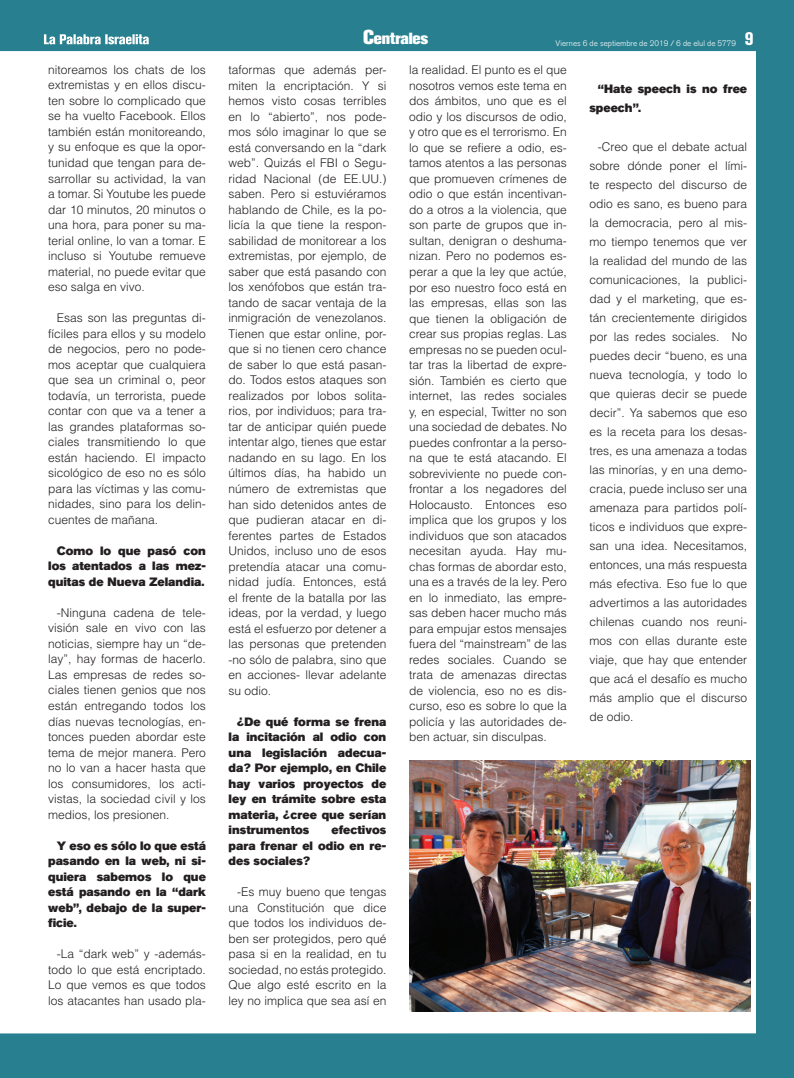
<style>
.page{position:relative;width:794px;height:1078px;background:#fff}
.page>*{position:absolute;margin:0;border:0;box-sizing:border-box;transform-origin:0 0}
.t1{font:800 condensed 18px "Akzidenz Grotesk BQ";color:#fff}
.t2{font:16px "Akzidenz Grotesk BQ X Bold Alt";letter-spacing:-.01em;color:#fff}
.t3{font:300 12px/15.5px "Helvetica";color:#231f20;text-align:justify}
.t4{font:12px/15.5px "Akzidenz Grotesk BQ Super";color:#231f20;text-align:justify}
.t5{font:300 8px "Akzidenz Grotesk BQ";color:#fff}
.s1{font-size:20px}
</style>
<div class="page">
<div style="left:0;top:0;width:794px;height:1077px;background:#287f8f"></div>
<div style="left:0;top:51px;width:756px;height:982px;background:#fff"></div>
<svg style="left:44px;top:34px;width:105px;height:10px"></svg>
<img style="left:409px;top:760px;width:341px;height:251px">
<p class="t3" style="left:48px;top:61px;width:159px">nitoreamos los chats de los extremistas y en ellos discu&shy;ten sobre lo complicado que se ha vuelto Facebook. Ellos también están monitoreando, y su enfoque es que la opor&shy;tunidad que tengan para de&shy;sarrollar su actividad, la van a tomar. Si Youtube les puede dar 10 minutos, 20 minutos o una hora, para poner su ma&shy;terial online, lo van a tomar. E incluso si Youtube remueve material, no puede evitar que eso salga en vivo.</p>
<p class="t3" style="left:48px;top:310px;width:159px;text-indent:9px">Esas son las preguntas di&shy;fíciles para ellos y su modelo de negocios, pero no pode&shy;mos aceptar que cualquiera que sea un criminal o, peor todavía, un terrorista, puede contar con que va a tener a las grandes plataformas so&shy;ciales transmitiendo lo que están haciendo. El impacto sicológico de eso no es sólo para las víctimas y las comu&shy;nidades, sino para los delin&shy;cuentes de mañana.</p>
<p class="t4" style="left:48px;top:543px;width:159px;text-indent:9px">Como lo que pasó con los atentados a las mez&shy;quitas de Nueva Zelandia.</p>
<p class="t3" style="left:48px;top:604px;width:159px;text-indent:9px">-Ninguna cadena de tele&shy;visión sale en vivo con las noticias, siempre hay un “de&shy;lay”, hay formas de hacerlo.<br>Las empresas de redes so&shy;ciales tienen genios que nos están entregando todos los días nuevas tecnologías, en&shy;tonces pueden abordar este tema de mejor manera. Pero no lo van a hacer hasta que los consumidores, los acti&shy;vistas, la sociedad civil y los medios, los presionen.</p>
<p class="t4" style="left:48px;top:837px;width:159px;text-indent:9px">Y eso es sólo lo que está pasando en la web, ni si&shy;quiera sabemos lo que está pasando en la “dark web”, debajo de la super&shy;ficie.</p>
<p class="t3" style="left:48px;top:945px;width:159px;text-indent:9px">-La “dark web” y -además&shy;todo lo que está encriptado.<br>Lo que vemos es que todos los atacantes han usado pla-</p>
<h2 class="t2" style="left:363px;top:29px;width:66px"><span class="s1">C</span>entrales</h2>
<p class="t5" style="left:555px;top:39px;width:182px">Viernes 6 de septiembre de 2019 / 6 de elul de 5779</p>
<h1 class="t1" style="left:745px;top:29px;width:10px">9</h1>
<p class="t3" style="left:229px;top:62px;width:159px">taformas que además per&shy;miten la encriptación. Y si hemos visto cosas terribles en lo “abierto”, nos pode&shy;mos sólo imaginar lo que se está conversando en la “dark web”. Quizás el FBI o Segu&shy;ridad Nacional (de EE.UU.) saben. Pero si estuviéramos hablando de Chile, es la po&shy;licía la que tiene la respon&shy;sabilidad de monitorear a los extremistas, por ejemplo, de saber que está pasando con los xenófobos que están tra&shy;tando de sacar ventaja de la inmigración de venezolanos.<br>Tienen que estar online, por&shy;que si no tienen cero chance de saber lo que está pasan&shy;do. Todos estos ataques son realizados por lobos solita&shy;rios, por individuos; para tra&shy;tar de anticipar quién puede intentar algo, tienes que estar nadando en su lago. En los últimos días, ha habido un número de extremistas que han sido detenidos antes de que pudieran atacar en di&shy;ferentes partes de Estados Unidos, incluso uno de esos pretendía atacar una comu&shy;nidad judía. Entonces, está el frente de la batalla por las ideas, por la verdad, y luego está el esfuerzo por detener a las personas que pretenden -no sólo de palabra, sino que en acciones- llevar adelante su odio.</p>
<p class="t4" style="left:229px;top:713px;width:159px;text-indent:9px">¿De qué forma se frena la incitación al odio con una legislación adecua&shy;da? Por ejemplo, en Chile hay varios proyectos de ley en trámite sobre esta materia, ¿cree que serían instrumentos</p>
<p class="t4" style="left:229px;top:822px;width:159px;text-indent:103px">efectivos para frenar el odio en re&shy;des sociales?</p>
<p class="t3" style="left:229px;top:883px;width:159px;text-indent:9px">-Es muy bueno que tengas una Constitución que dice que todos los individuos de&shy;ben ser protegidos, pero qué pasa si en la realidad, en tu sociedad, no estás protegido.<br>Que algo esté escrito en la ley no implica que sea así en</p>
<p class="t3" style="left:409px;top:62px;width:159px">la realidad. El punto es el que nosotros vemos este tema en dos ámbitos, uno que es el odio y los discursos de odio, y otro que es el terrorismo. En lo que se refiere a odio, es&shy;tamos atentos a las personas que promueven crímenes de odio o que están incentivan&shy;do a otros a la violencia, que son parte de grupos que in&shy;sultan, denigran o deshuma&shy;nizan. Pero no podemos es&shy;perar a que la ley que actúe, por eso nuestro foco está en las empresas, ellas son las que tienen la obligación de crear sus propias reglas. Las empresas no se pueden ocul&shy;tar tras la libertad de expre&shy;sión. También es cierto que internet, las redes sociales y, en especial, Twitter no son una sociedad de debates. No puedes confrontar a la perso&shy;na que te está atacando. El sobreviviente no puede con&shy;frontar a los negadores del Holocausto. Entonces eso implica que los grupos y los individuos que son atacados necesitan ayuda. Hay mu&shy;chas formas de abordar esto, una es a través de la ley. Pero en lo inmediato, las empre&shy;sas deben hacer mucho más para empujar estos mensajes fuera del “mainstream” de las redes sociales. Cuando se trata de amenazas directas de violencia, eso no es dis&shy;curso, eso es sobre lo que la policía y las autoridades de&shy;ben actuar, sin disculpas.</p>
<p class="t4" style="left:589px;top:80px;width:159px;line-height:19px;text-indent:9px">“Hate speech is no free speech”.</p>
<p class="t3" style="left:589px;top:136px;width:159px;line-height:19px;text-indent:9px">-Creo que el debate actual sobre dónde poner el lími&shy;te respecto del discurso de odio es sano, es bueno para la democracia, pero al mis&shy;mo tiempo tenemos que ver la realidad del mundo de las comunicaciones, la publici&shy;dad y el marketing, que es&shy;tán crecientemente dirigidos por las redes sociales. No puedes decir “bueno, es una nueva tecnología, y todo lo que quieras decir se puede decir”. Ya sabemos que eso es la receta para los desas&shy;tres, es una amenaza a todas las minorías, y en una demo&shy;cracia, puede incluso ser una amenaza para partidos polí&shy;ticos e individuos que expre&shy;san una idea. Necesitamos, entonces, una más respuesta más efectiva. Eso fue lo que advertimos a las autoridades chilenas cuando nos reuni&shy;mos con ellas durante este viaje, que hay que entender que acá el desafío es mucho más amplio que el discurso de odio.</p>
</div>
